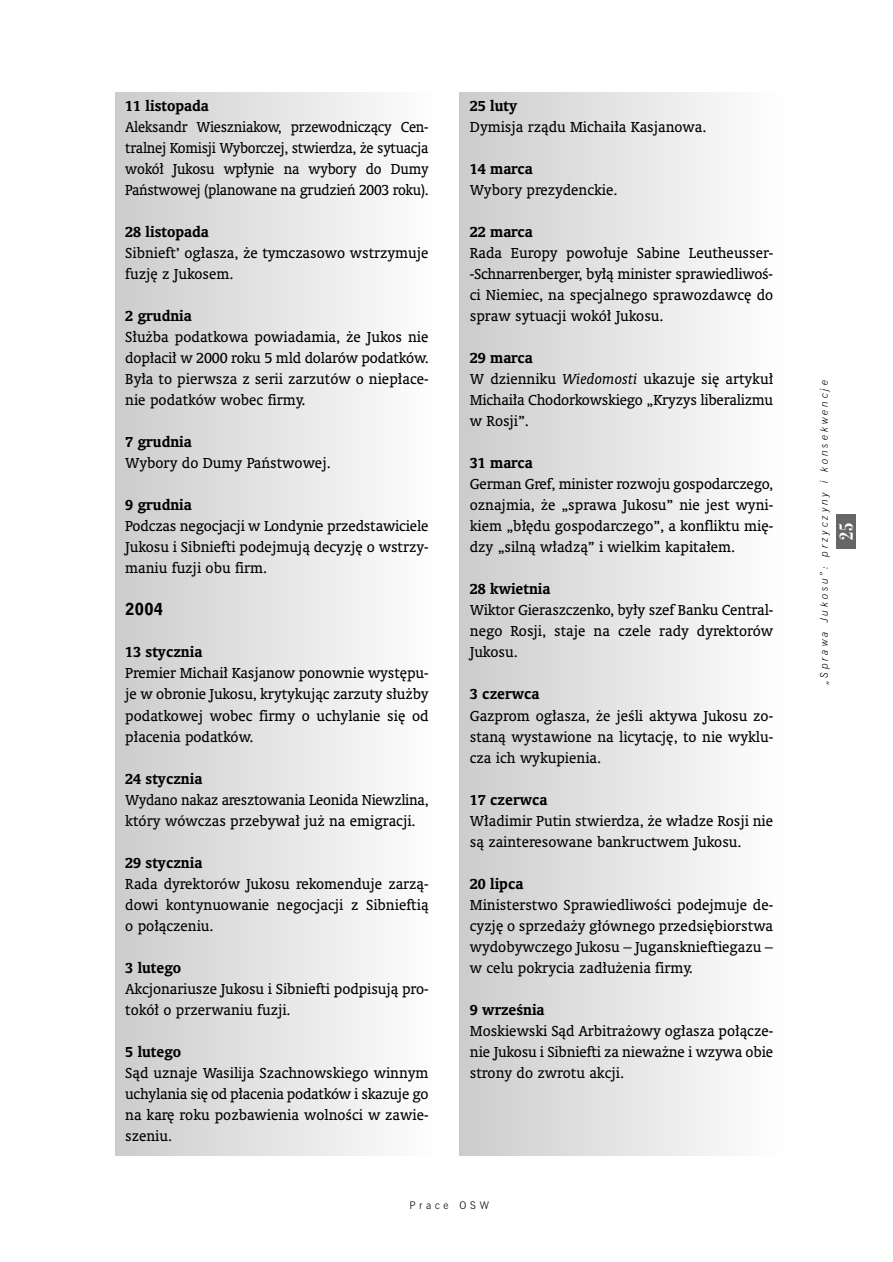
<style>
.page{position:relative;width:893px;height:1262px;background:#fff}
.page>*{position:absolute;margin:0;border:0;box-sizing:border-box;transform-origin:0 0}
.t1{font:700 condensed 21px "Bodoni PL";color:#fff}
.t2{font:16.5px/21px "Oranda PL";color:#000;text-align:justify}
.t3{font:700 16.5px "Oranda PL";color:#000}
.t4{font:900 16.5px "Bell Gothic PL";color:#000}
.t5{font:italic 300 10.5px "News Gothic PL";letter-spacing:.26em;color:#000}
.t6{font:300 10.5px "News Gothic PL";letter-spacing:.355em;color:#000}
.s1{font-weight:700}
.s2{font-style:italic}
</style>
<div class="page">
<div style="left:115px;top:92px;width:323px;height:1063px;background:linear-gradient(to right,#ccc,#fefefe)"></div>
<div style="left:460px;top:92px;width:323px;height:1063px;background:linear-gradient(to right,#ccc,#fefefe)"></div>
<div style="left:836px;top:514px;width:19px;height:34px;background:#666"></div>
<p class="t3" style="left:125px;top:100px;width:85px">11 listopada</p>
<p class="t2" style="left:125px;top:118px;width:305px">Aleksandr Wieszniakow, przewodniczàcy Cen&shy;tralnej Komisji Wyborczej, stwierdza, ˝e sytuacja wokó∏ Jukosu wp∏ynie na wybory do Dumy Paƒstwowej (planowane na grudzieƒ 2003 roku).</p>
<p class="t3" style="left:125px;top:226px;width:85px">28 listopada</p>
<p class="t2" style="left:125px;top:244px;width:305px">Sibnieft’ og∏asza, ˝e tymczasowo wstrzymuje fuzj´ z Jukosem.</p>
<p class="t3" style="left:125px;top:310px;width:68px">2 grudnia</p>
<p class="t2" style="left:125px;top:328px;width:305px">S∏u˝ba podatkowa powiadamia, ˝e Jukos nie dop∏aci∏ w 2000 roku 5 mld dolarów podatków.<br>By∏a to pierwsza z serii zarzutów o niep∏ace&shy;nie podatków wobec firmy.</p>
<p class="t3" style="left:125px;top:436px;width:68px">7 grudnia</p>
<p class="t2" style="left:125px;top:454px;width:207px">Wybory do Dumy Paƒstwowej.</p>
<p class="t3" style="left:125px;top:499px;width:68px">9 grudnia</p>
<p class="t2" style="left:125px;top:517px;width:305px">Podczas negocjacji w Londynie przedstawiciele Jukosu i Sibniefti podejmujà decyzj´ o wstrzy&shy;maniu fuzji obu firm.</p>
<p class="t4" style="left:125px;top:603px;width:39px">2004</p>
<p class="t3" style="left:125px;top:646px;width:79px">13 stycznia</p>
<p class="t2" style="left:125px;top:664px;width:305px">Premier Michai∏ Kasjanow ponownie wyst´pu&shy;je w obronie Jukosu, krytykujàc zarzuty s∏u˝by podatkowej wobec firmy o uchylanie si´ od p∏acenia podatków.</p>
<p class="t3" style="left:125px;top:772px;width:79px">24 stycznia</p>
<p class="t2" style="left:125px;top:790px;width:305px">Wydano nakaz aresztowania Leonida Niewzlina, który wówczas przebywa∏ ju˝ na emigracji.</p>
<p class="t3" style="left:125px;top:856px;width:79px">29 stycznia</p>
<p class="t2" style="left:125px;top:874px;width:305px">Rada dyrektorów Jukosu rekomenduje zarzà&shy;dowi kontynuowanie negocjacji z Sibnieftià o po∏àczeniu.</p>
<p class="t3" style="left:125px;top:961px;width:57px">3 lutego</p>
<p class="t2" style="left:125px;top:979px;width:305px">Akcjonariusze Jukosu i Sibniefti podpisujà pro&shy;tokó∏ o przerwaniu fuzji.</p>
<p class="t3" style="left:125px;top:1045px;width:57px">5 lutego</p>
<p class="t2" style="left:125px;top:1063px;width:305px">Sàd uznaje Wasilija Szachnowskiego winnym uchylania si´ od p∏acenia podatków i skazuje go na kar´ roku pozbawienia wolnoÊci w zawie&shy;szeniu.</p>
<p class="t3" style="left:470px;top:100px;width:49px">25 luty</p>
<p class="t2" style="left:470px;top:118px;width:238px">Dymisja rzàdu Michai∏a Kasjanowa.</p>
<p class="t3" style="left:470px;top:163px;width:64px">14 marca</p>
<p class="t2" style="left:470px;top:181px;width:149px">Wybory prezydenckie.</p>
<p class="t3" style="left:470px;top:226px;width:64px">22 marca</p>
<p class="t2" style="left:470px;top:244px;width:305px">Rada Europy powo∏uje Sabine Leutheusser--Schnarrenberger, by∏à minister sprawiedliwoÊ&shy;ci Niemiec, na specjalnego sprawozdawc´ do spraw sytuacji wokó∏ Jukosu.</p>
<p class="t2" style="left:470px;top:349px;width:305px;text-align:left"><span class="s1">29 marca<br></span>W dzienniku <span class="s2">Wiedomosti</span> ukazuje si´ artyku∏<br>Michai∏a Chodorkowskiego „Kryzys liberalizmu w Rosji”.</p>
<p class="t3" style="left:470px;top:457px;width:64px">31 marca</p>
<p class="t2" style="left:470px;top:475px;width:305px">German Gref, minister rozwoju gospodarczego, oznajmia, ˝e „sprawa Jukosu” nie jest wyni&shy;kiem „b∏´du gospodarczego”, a konfliktu mi´- dzy „silnà w∏adzà” i wielkim kapita∏em.</p>
<p class="t3" style="left:470px;top:583px;width:82px">28 kwietnia</p>
<p class="t2" style="left:470px;top:601px;width:305px">Wiktor Gieraszczenko, by∏y szef Banku Central&shy;nego Rosji, staje na czele rady dyrektorów Jukosu.</p>
<p class="t3" style="left:470px;top:688px;width:71px">3 czerwca</p>
<p class="t2" style="left:470px;top:706px;width:305px">Gazprom og∏asza, ˝e jeÊli aktywa Jukosu zo&shy;stanà wystawione na licytacj´, to nie wyklu&shy;cza ich wykupienia.</p>
<p class="t3" style="left:470px;top:793px;width:79px">17 czerwca</p>
<p class="t2" style="left:470px;top:811px;width:305px">W∏adimir Putin stwierdza, ˝e w∏adze Rosji nie sà zainteresowane bankructwem Jukosu.</p>
<p class="t3" style="left:470px;top:877px;width:55px">20 lipca</p>
<p class="t2" style="left:470px;top:895px;width:305px">Ministerstwo SprawiedliwoÊci podejmuje de&shy;cyzj´ o sprzeda˝y g∏ównego przedsi´biorstwa wydobywczego Jukosu – Jugansknieftiegazu – w celu pokrycia zad∏u˝enia firmy.</p>
<p class="t3" style="left:470px;top:1003px;width:76px">9 wrzeÊnia</p>
<p class="t2" style="left:470px;top:1021px;width:305px">Moskiewski Sàd Arbitra˝owy og∏asza po∏àcze&shy;nie Jukosu i Sibniefti za niewa˝ne i wzywa obie strony do zwrotu akcji.</p>
<p class="t6" style="left:409px;top:1201px;width:81px">Prace OSW</p>
<p class="t5" style="left:820px;top:684px;width:305px;rotate:-90deg">„Sprawa Jukosu”: przyczyny i konsekwencje</p>
<p class="t1" style="left:838px;top:540px;width:19px;rotate:-90deg">25</p>
</div>
